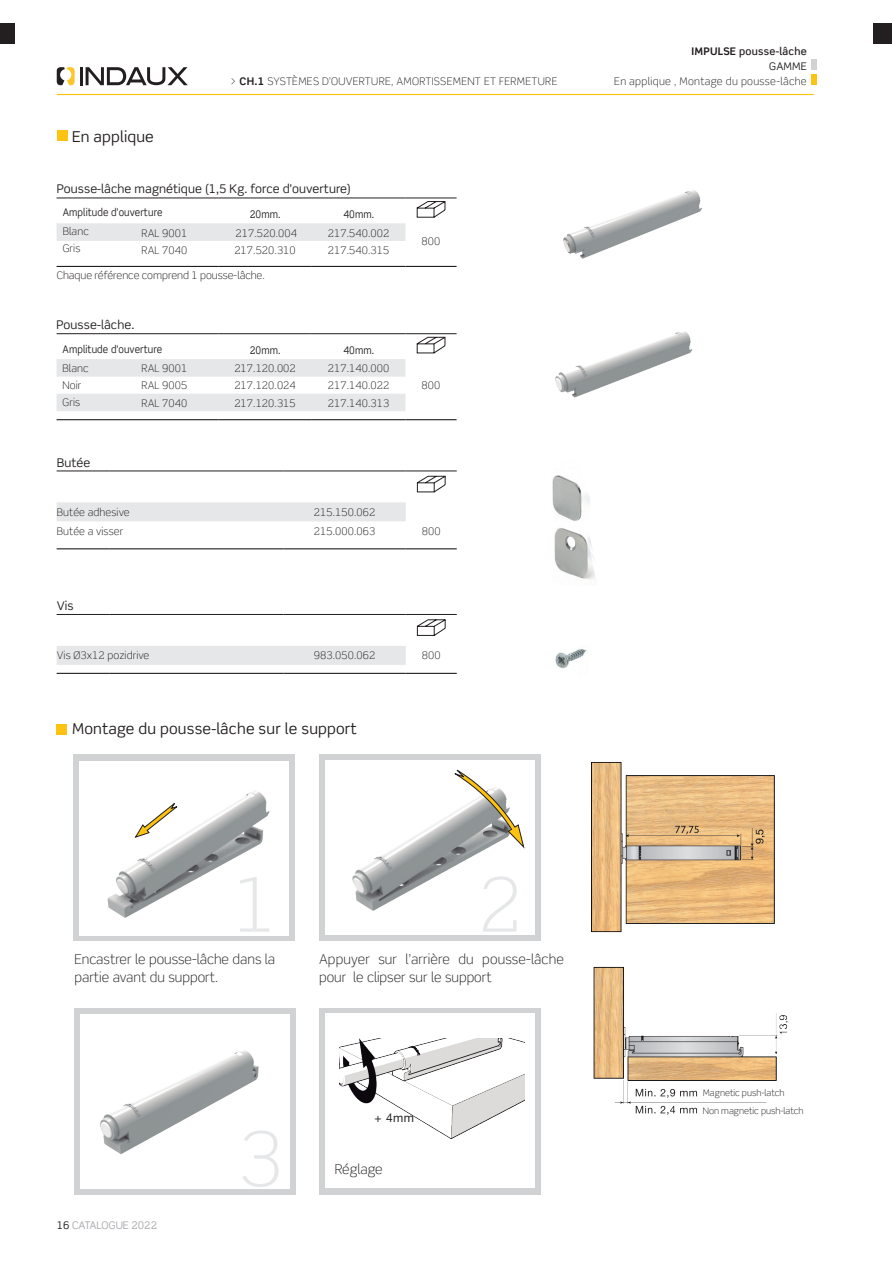
<style>
.page{position:relative;width:892px;height:1264px;background:#fff}
.page>*{position:absolute;margin:0;border:0;box-sizing:border-box;transform-origin:0 0}
.ind__PAGINA_CURSIVA{font:300 75px "Scene Pro";color:#e6e7e9}
.TITULU_2{font:15px "Scene Pro";letter-spacing:.01em;color:#231f20}
.texto{font:300 13.5px/18px "Scene Pro";color:#231f20}
.tabl__TITULO{font:12px "Scene Pro";letter-spacing:.005em;color:#231f20}
.ind__PAGINA_CURSIVA-2{font:12px "Helvetica Neue LT Std";color:#231f20}
.tabl__texto{font:300 10.5px "Scene Pro";letter-spacing:.01em;color:#231f20}
.tabl__texto_-_izq{font:300 10.5px "Scene Pro";letter-spacing:.01em;color:#231f20}
.tabl__titulillo{font:10.5px "Scene Pro";letter-spacing:.01em;color:#231f20;scale:.9 1}
.notas{font:300 10.5px "Scene Pro";letter-spacing:.03em;color:#231f20}
.tabl__titulillo-2{font:300 10.5px "Scene Pro";letter-spacing:.01em;color:#231f20}
.notas-2{font:300 10.5px "Scene Pro";color:#231f20}
.cab__TITULU_2{font:300 10.5px "Scene Pro";letter-spacing:.03em;color:#231f20}
.cab__TITULU_Ø{font:500 10.5px "Scene Pro";letter-spacing:.02em;color:#231f20}
.t1{font:10.5px "Scene Pro";color:#a8a9ad}
.cab__TITULU_1{font:10.5px "Scene Pro";letter-spacing:.01em;color:#231f20}
.notas-3{font:300 9px "Scene Pro";color:#231f20}
.s1{font-weight:700}
.s2{color:#231f20}
</style>
<div class="page">
<div style="left:811px;top:59px;width:5px;height:11px;background:#d1d2d4"></div>
<div style="left:811px;top:74px;width:5px;height:11px;background:#fec210"></div>
<hr style="left:57px;top:94px;width:756px;height:1px;background:#fec210">
<svg style="left:57px;top:67px;width:18px;height:18px"></svg>
<hr style="left:80px;top:67px;width:3px;height:18px;background:#231f20">
<svg style="left:86px;top:67px;width:102px;height:18px"></svg>
<img style="left:554px;top:528px;width:41px;height:51px">
<div style="left:74px;top:1008px;width:222px;height:187px;background:#d1d2d4"></div>
<div style="left:80px;top:1014px;width:210px;height:175px;background:#fff"></div>
<div style="left:319px;top:754px;width:221px;height:187px;background:#d1d2d4"></div>
<div style="left:325px;top:760px;width:209px;height:175px;background:#fff"></div>
<img style="left:352px;top:814px;width:173px;height:97px">
<div style="left:74px;top:754px;width:221px;height:187px;background:#d1d2d4"></div>
<div style="left:79px;top:761px;width:209px;height:174px;background:#fff"></div>
<img style="left:563px;top:190px;width:139px;height:69px">
<svg style="left:57px;top:360px;width:348px;height:51px"></svg>
<hr style="left:57px;top:333px;width:161px;height:1px;background:#231f20">
<hr style="left:218px;top:333px;width:94px;height:1px;background:#231f20">
<hr style="left:312px;top:333px;width:93px;height:1px;background:#231f20">
<hr style="left:405px;top:333px;width:51px;height:1px;background:#231f20">
<hr style="left:57px;top:359px;width:161px;height:1px;background:#e6e7e9">
<hr style="left:218px;top:359px;width:94px;height:1px;background:#e6e7e9">
<hr style="left:312px;top:359px;width:93px;height:1px;background:#e6e7e9">
<hr style="left:57px;top:419px;width:161px;height:1px;background:#231f20">
<hr style="left:218px;top:419px;width:94px;height:1px;background:#231f20">
<hr style="left:312px;top:419px;width:93px;height:1px;background:#231f20">
<hr style="left:405px;top:419px;width:51px;height:1px;background:#231f20">
<svg style="left:416px;top:337px;width:29px;height:16px"></svg>
<div style="left:57px;top:225px;width:348px;height:16px;background:#e6e7e9"></div>
<hr style="left:57px;top:198px;width:161px;height:1px;background:#231f20">
<hr style="left:218px;top:198px;width:94px;height:1px;background:#231f20">
<hr style="left:312px;top:198px;width:93px;height:1px;background:#231f20">
<hr style="left:405px;top:198px;width:51px;height:1px;background:#231f20">
<hr style="left:57px;top:224px;width:161px;height:1px;background:#e6e7e9">
<hr style="left:218px;top:224px;width:94px;height:1px;background:#e6e7e9">
<hr style="left:312px;top:224px;width:93px;height:1px;background:#e6e7e9">
<hr style="left:57px;top:266px;width:161px;height:1px;background:#231f20">
<hr style="left:218px;top:266px;width:94px;height:1px;background:#231f20">
<hr style="left:312px;top:266px;width:93px;height:1px;background:#231f20">
<hr style="left:405px;top:266px;width:51px;height:1px;background:#231f20">
<svg style="left:416px;top:201px;width:29px;height:17px"></svg>
<div style="left:57px;top:130px;width:10px;height:11px;background:#fec210"></div>
<div style="left:57px;top:724px;width:10px;height:10px;background:#fec210"></div>
<svg style="left:451px;top:769px;width:73px;height:79px"></svg>
<img style="left:555px;top:332px;width:138px;height:66px">
<div style="left:319px;top:1008px;width:221px;height:187px;background:#d1d2d4"></div>
<div style="left:325px;top:1013px;width:209px;height:174px;background:#fff"></div>
<img style="left:339px;top:1038px;width:185px;height:100px">
<img style="left:107px;top:791px;width:163px;height:127px">
<svg style="left:135px;top:801px;width:44px;height:37px"></svg>
<img style="left:100px;top:1050px;width:159px;height:104px">
<img style="left:591px;top:762px;width:198px;height:352px">
<svg style="left:635px;top:1089px;width:61px;height:9px"></svg>
<svg style="left:635px;top:1105px;width:61px;height:10px"></svg>
<img style="left:552px;top:475px;width:38px;height:46px">
<img style="left:555px;top:649px;width:32px;height:20px">
<svg style="left:57px;top:471px;width:348px;height:50px"></svg>
<hr style="left:57px;top:470px;width:52px;height:1px;background:#231f20">
<hr style="left:109px;top:470px;width:174px;height:1px;background:#231f20">
<hr style="left:283px;top:470px;width:122px;height:1px;background:#231f20">
<hr style="left:405px;top:470px;width:51px;height:1px;background:#231f20">
<hr style="left:57px;top:548px;width:52px;height:1px;background:#231f20">
<hr style="left:109px;top:548px;width:174px;height:1px;background:#231f20">
<hr style="left:283px;top:548px;width:122px;height:1px;background:#231f20">
<hr style="left:405px;top:548px;width:51px;height:1px;background:#231f20">
<svg style="left:416px;top:476px;width:29px;height:16px"></svg>
<div style="left:57px;top:646px;width:348px;height:19px;background:#e6e7e9"></div>
<hr style="left:57px;top:614px;width:52px;height:1px;background:#231f20">
<hr style="left:109px;top:614px;width:174px;height:1px;background:#231f20">
<hr style="left:283px;top:614px;width:122px;height:1px;background:#231f20">
<hr style="left:405px;top:614px;width:51px;height:1px;background:#231f20">
<hr style="left:57px;top:673px;width:52px;height:1px;background:#231f20">
<hr style="left:109px;top:673px;width:174px;height:1px;background:#231f20">
<hr style="left:283px;top:673px;width:122px;height:1px;background:#231f20">
<hr style="left:405px;top:673px;width:51px;height:1px;background:#231f20">
<svg style="left:416px;top:619px;width:29px;height:17px"></svg>
<div style="left:872px;top:24px;width:19px;height:20px;background:#231f20"></div>
<div style="left:0;top:24px;width:15px;height:20px;background:#231f20"></div>
<p class="notas" style="left:230px;top:74px;width:328px">&gt; <span class="s1">CH.1</span> SYSTÈMES D’OUVERTURE, AMORTISSEMENT ET FERMETURE</p>
<p class="TITULU_2" style="left:72px;top:127px;width:83px">En applique</p>
<p class="tabl__TITULO" style="left:57px;top:181px;width:295px">Pousse-lâche magnétique (1,5 Kg. force d’ouverture)</p>
<p class="tabl__titulillo" style="left:63px;top:206px;width:112px">Amplitude d’ouverture</p>
<p class="tabl__texto_-_izq" style="left:63px;top:225px;width:28px">Blanc</p>
<p class="tabl__texto_-_izq" style="left:63px;top:242px;width:19px">Gris</p>
<p class="notas-2" style="left:57px;top:269px;width:209px">Chaque référence comprend 1 pousse-lâche.</p>
<p class="tabl__TITULO" style="left:57px;top:318px;width:79px">Pousse-lâche.</p>
<p class="tabl__titulillo" style="left:63px;top:343px;width:112px">Amplitude d’ouverture</p>
<p class="tabl__texto_-_izq" style="left:63px;top:362px;width:28px">Blanc</p>
<p class="tabl__texto_-_izq" style="left:63px;top:379px;width:20px">Noir</p>
<p class="tabl__texto_-_izq" style="left:63px;top:396px;width:19px">Gris</p>
<p class="tabl__titulillo" style="left:250px;top:207px;width:36px">20mm.</p>
<p class="tabl__titulillo" style="left:343px;top:207px;width:36px">40mm.</p>
<p class="tabl__texto" style="left:141px;top:226px;width:47px">RAL 9001</p>
<p class="tabl__texto" style="left:235px;top:226px;width:63px">217.520.004</p>
<p class="tabl__texto" style="left:328px;top:226px;width:63px">217.540.002</p>
<p class="tabl__texto" style="left:421px;top:235px;width:20px">800</p>
<p class="tabl__texto" style="left:141px;top:243px;width:47px">RAL 7040</p>
<p class="tabl__texto" style="left:234px;top:243px;width:63px">217.520.310</p>
<p class="tabl__texto" style="left:328px;top:243px;width:63px">217.540.315</p>
<p class="tabl__titulillo" style="left:250px;top:343px;width:36px">20mm.</p>
<p class="tabl__titulillo" style="left:343px;top:343px;width:36px">40mm.</p>
<p class="tabl__texto" style="left:141px;top:362px;width:47px">RAL 9001</p>
<p class="tabl__texto" style="left:234px;top:362px;width:63px">217.120.002</p>
<p class="tabl__texto" style="left:328px;top:362px;width:63px">217.140.000</p>
<p class="tabl__texto" style="left:141px;top:379px;width:47px">RAL 9005</p>
<p class="tabl__texto" style="left:234px;top:379px;width:63px">217.120.024</p>
<p class="tabl__texto" style="left:328px;top:379px;width:63px">217.140.022</p>
<p class="tabl__texto" style="left:421px;top:379px;width:20px">800</p>
<p class="tabl__texto" style="left:141px;top:396px;width:47px">RAL 7040</p>
<p class="tabl__texto" style="left:234px;top:396px;width:63px">217.120.315</p>
<p class="tabl__texto" style="left:328px;top:396px;width:63px">217.140.313</p>
<p class="tabl__TITULO" style="left:57px;top:455px;width:35px">Butée</p>
<p class="tabl__texto_-_izq" style="left:57px;top:505px;width:74px">Butée adhesive</p>
<p class="tabl__texto_-_izq" style="left:57px;top:524px;width:68px">Butée a visser</p>
<p class="tabl__TITULO" style="left:57px;top:598px;width:19px">Vis</p>
<p class="tabl__texto_-_izq" style="left:57px;top:649px;width:94px">Vis Ø3x12 pozidrive</p>
<p class="tabl__titulillo-2" style="left:314px;top:506px;width:63px">215.150.062</p>
<p class="tabl__titulillo-2" style="left:314px;top:525px;width:63px">215.000.063</p>
<p class="tabl__titulillo-2" style="left:421px;top:525px;width:20px">800</p>
<p class="tabl__titulillo-2" style="left:314px;top:649px;width:63px">983.050.062</p>
<p class="tabl__titulillo-2" style="left:421px;top:649px;width:20px">800</p>
<p class="TITULU_2" style="left:72px;top:719px;width:286px">Montage du pousse-lâche sur le support</p>
<p class="cab__TITULU_Ø" style="left:691px;top:45px;width:117px"><span class="s1">IMPULSE</span> pousse-lâche</p>
<p class="cab__TITULU_1" style="left:769px;top:60px;width:39px">GAMME</p>
<p class="cab__TITULU_2" style="left:614px;top:74px;width:194px">En applique , Montage du pousse-lâche</p>
<p class="ind__PAGINA_CURSIVA" style="left:232px;top:859px;width:46px">1</p>
<p class="texto" style="left:74px;top:950px;width:202px">Encastrer le pousse-lâche dans la</p>
<p class="texto" style="left:74px;top:968px;width:145px">partie avant du support.</p>
<p class="ind__PAGINA_CURSIVA" style="left:477px;top:859px;width:46px">2</p>
<p class="texto" style="left:319px;top:950px;width:246px">Appuyer sur l’arrière du pousse-lâche pour le clipser sur le support</p>
<p class="t1" style="left:57px;top:1219px;width:102px"><span class="s2">16</span> CATALOGUE 2022</p>
<p class="ind__PAGINA_CURSIVA" style="left:238px;top:1113px;width:46px">3</p>
<p class="ind__PAGINA_CURSIVA-2" style="left:374px;top:1110px;width:41px">+ 4mm</p>
<p class="texto" style="left:335px;top:1159px;width:49px">Réglage</p>
<p class="notas-3" style="left:702px;top:1087px;width:83px">Magnetic push-latch</p>
<p class="notas-3" style="left:702px;top:1105px;width:102px">Non magnetic push-latch</p>
</div>
